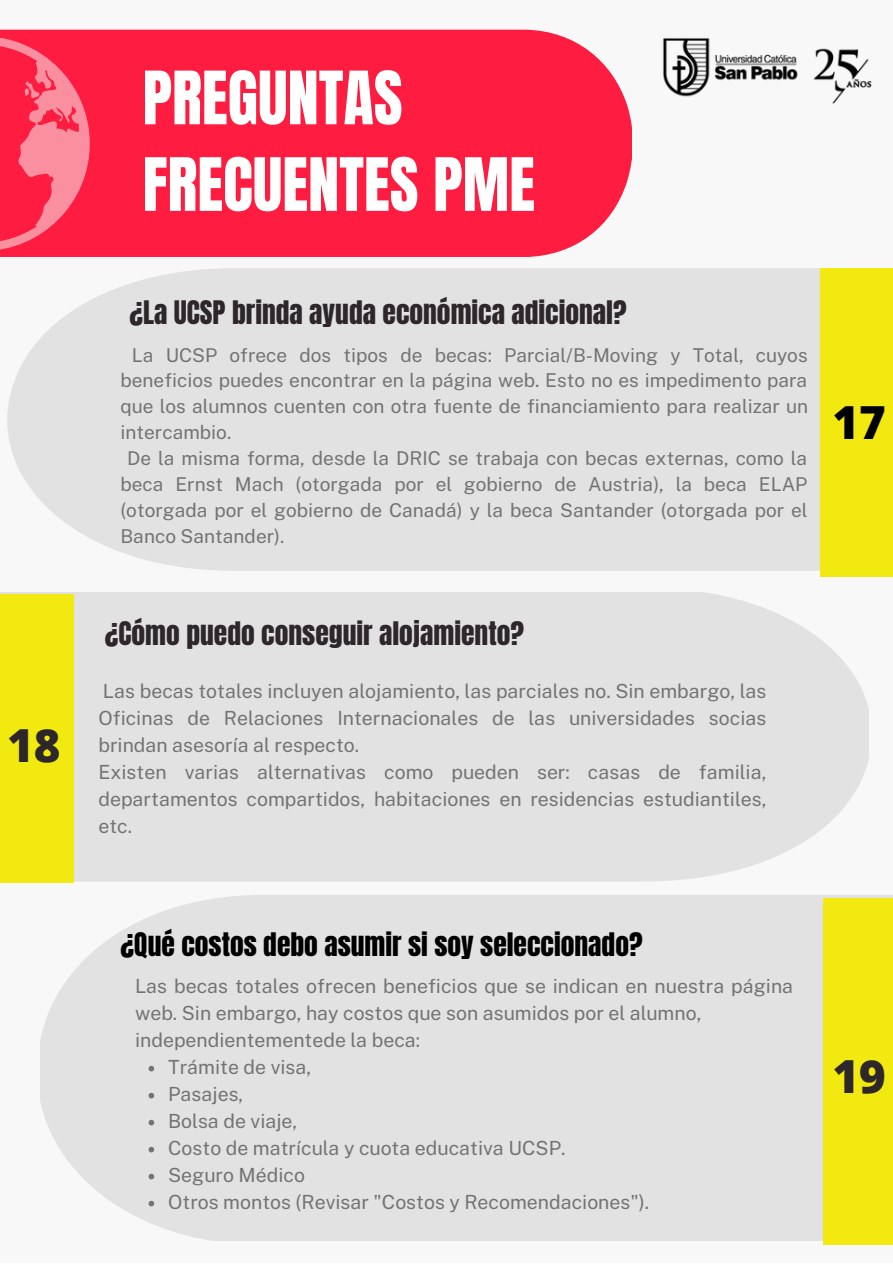
<style>
.page{position:relative;width:893px;height:1264px;background:#fff}
.page>*{position:absolute;margin:0;border:0;box-sizing:border-box;transform-origin:0 0}
.t1{font:62.4px/86.6px "Anton";color:#fff}
.t2{font:800 45.6px "Open Sans";color:#2d272b}
.t3{font:800 45.6px "Open Sans";color:#000}
.t4{font:27.6px "Anton";color:#2d272b}
.t5{font:27.6px "Anton";color:#000}
.t6{font:19.5px/27px "Public Sans";color:#737373}
.t7{font:19.05px "Public Sans";color:#737373}
</style>
<div class="page">
<div style="left:0;top:0;width:892px;height:1262px;background:#f8f8f8"></div>
<div style="left:7px;top:268px;width:813px;height:303px;background:#e2e2e2"></div>
<div style="left:0;top:592px;width:868px;height:289px;background:#e2e2e2"></div>
<div style="left:40px;top:895px;width:852px;height:345px;background:#e2e2e2"></div>
<div style="left:820px;top:268px;width:72px;height:308px;background:#f1e90f"></div>
<div style="left:823px;top:898px;width:69px;height:346px;background:#f1e90f"></div>
<div style="left:0;top:593px;width:74px;height:289px;background:#f1e90f"></div>
<svg style="left:148px;top:1065px;width:6px;height:6px"></svg>
<svg style="left:148px;top:1092px;width:6px;height:6px"></svg>
<svg style="left:148px;top:1119px;width:6px;height:6px"></svg>
<svg style="left:148px;top:1146px;width:6px;height:6px"></svg>
<svg style="left:148px;top:1173px;width:6px;height:6px"></svg>
<svg style="left:148px;top:1200px;width:6px;height:6px"></svg>
<div style="left:0;top:30px;width:631px;height:227px;background:#fe1c40"></div>
<svg style="left:0;top:36px;width:90px;height:215px;background:#fc4764"></svg>
<img style="left:663px;top:38px;width:208px;height:66px">
<h2 class="t2" style="left:7px;top:713px;width:55px">18</h2>
<h1 class="t1" style="left:143px;top:56px;width:394px">PREGUNTAS<br>FRECUENTES PME</h1>
<h3 class="t4" style="left:129px;top:293px;width:498px">¿La UCSP brinda ayuda económica adicional?</h3>
<p class="t7" style="left:132px;top:343px;width:677px">La UCSP ofrece dos tipos de becas: Parcial/B-Moving y Total, cuyos</p>
<p class="t7" style="left:120px;top:369px;width:688px">beneficios puedes encontrar en la página web. Esto no es impedimento para</p>
<p class="t7" style="left:120px;top:395px;width:689px">que los alumnos cuenten con otra fuente de financiamiento para realizar un</p>
<p class="t7" style="left:120px;top:421px;width:112px">intercambio.</p>
<p class="t7" style="left:127px;top:447px;width:681px">De la misma forma, desde la DRIC se trabaja con becas externas, como la</p>
<p class="t7" style="left:120px;top:473px;width:688px">beca Ernst Mach (otorgada por el gobierno de Austria), la beca ELAP</p>
<p class="t7" style="left:120px;top:498px;width:688px">(otorgada por el gobierno de Canadá) y la beca Santander (otorgada por el</p>
<p class="t7" style="left:120px;top:524px;width:165px">Banco Santander).</p>
<h2 class="t3" style="left:832px;top:390px;width:55px">17</h2>
<h3 class="t4" style="left:105px;top:613px;width:420px">¿Cómo puedo conseguir alojamiento?</h3>
<p class="t6" style="left:98px;top:677px;width:669px">Las becas totales incluyen alojamiento, las parciales no. Sin embargo, las Oficinas de Relaciones Internacionales de las universidades socias brindan asesoría al respecto.<br>Existen varias alternativas como pueden ser: casas de familia, departamentos compartidos, habitaciones en residencias estudiantiles, etc.</p>
<h3 class="t5" style="left:120px;top:924px;width:523px">¿Qué costos debo asumir si soy seleccionado?</h3>
<p class="t6" style="left:135px;top:972px;width:659px">Las becas totales ofrecen beneficios que se indican en nuestra página web. Sin embargo, hay costos que son asumidos por el alumno, independientementede la beca:</p>
<p class="t6" style="left:168px;top:1053px;width:482px">Trámite de visa,<br>Pasajes,<br>Bolsa de viaje,<br>Costo de matrícula y cuota educativa UCSP.<br>Seguro Médico<br>Otros montos (Revisar "Costos y Recomendaciones").</p>
<h2 class="t2" style="left:832px;top:1043px;width:55px">19</h2>
</div>
